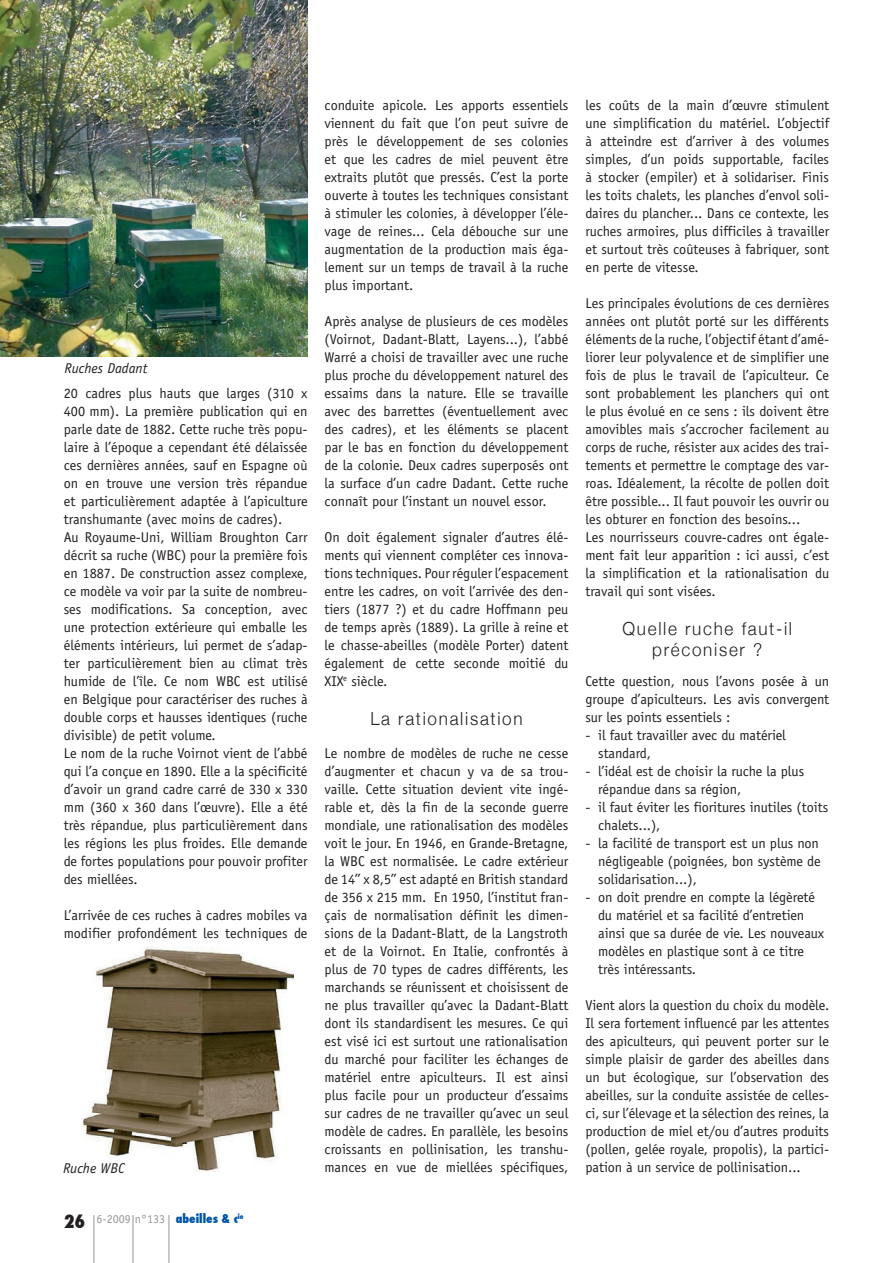
<style>
.page{position:relative;width:893px;height:1263px;background:#fff}
.page>*{position:absolute;margin:0;border:0;box-sizing:border-box;transform-origin:0 0}
.t1{font:300 18px/21px "Helvetica Neue";letter-spacing:.1em;color:#231f20;text-align:center;scale:.95 1}
.t2{font:800 condensed 18px "Futura";color:#231f20}
.t3{font:14.25px/18px "Officina Sans";letter-spacing:-.005em;color:#231f20;text-align:justify}
.t4{font:italic 14.25px "Officina Sans";color:#231f20}
.t5{font:12px "Officina Sans";color:#939598}
.s1{font-family:"Futura";font-weight:800;font-stretch:condensed;color:#0054a6}
</style>
<div class="page">
<hr style="left:133px;top:1215px;width:1px;height:48px;background:#939598">
<hr style="left:169px;top:1215px;width:1px;height:48px;background:#939598">
<hr style="left:94px;top:1215px;width:1px;height:48px;background:#939598">
<img style="left:81px;top:946px;width:213px;height:226px">
<img style="left:0;top:0;width:308px;height:356px">
<p class="t4" style="left:65px;top:360px;width:84px">Ruches Dadant</p>
<p class="t3" style="left:64px;top:384px;width:245px">20 cadres plus hauts que larges (310 x 400 mm). La première publication qui en parle date de 1882. Cette ruche très popu&shy;laire à l’époque a cependant été délaissée ces dernières années, sauf en Espagne où on en trouve une version très répandue et particulièrement adaptée à l’apiculture transhumante (avec moins de cadres).</p>
<p class="t3" style="left:64px;top:528px;width:245px">Au Royaume-Uni, William Broughton Carr décrit sa ruche (WBC) pour la première fois en 1887. De construction assez complexe, ce modèle va voir par la suite de nombreu&shy;ses modifications. Sa conception, avec une protection extérieure qui emballe les éléments intérieurs, lui permet de s’adap&shy;ter particulièrement bien au climat très humide de l’île. Ce nom WBC est utilisé en Belgique pour caractériser des ruches à double corps et hausses identiques (ruche divisible) de petit volume.</p>
<p class="t3" style="left:64px;top:744px;width:245px">Le nom de la ruche Voirnot vient de l’abbé qui l’a conçue en 1890. Elle a la spécificité d’avoir un grand cadre carré de 330 x 330 mm (360 x 360 dans l’œuvre). Elle a été très répandue, plus particulièrement dans les régions les plus froides. Elle demande de fortes populations pour pouvoir profiter des miellées.</p>
<p class="t3" style="left:64px;top:906px;width:245px">L’arrivée de ces ruches à cadres mobiles va modifier profondément les techniques de</p>
<p class="t4" style="left:63px;top:1160px;width:63px">Ruche WBC</p>
<p class="t2" style="left:64px;top:1209px;width:23px">26</p>
<p class="t5" style="left:97px;top:1211px;width:149px">6-2009 n°133 <span class="s1">abeilles &amp; c</span><sup>ie</sup></p>
<p class="t3" style="left:325px;top:96px;width:245px">conduite apicole. Les apports essentiels viennent du fait que l’on peut suivre de près le développement de ses colonies et que les cadres de miel peuvent être extraits plutôt que pressés. C’est la porte ouverte à toutes les techniques consistant à stimuler les colonies, à développer l’éle&shy;vage de reines... Cela débouche sur une augmentation de la production mais éga&shy;lement sur un temps de travail à la ruche plus important.</p>
<p class="t3" style="left:325px;top:312px;width:245px">Après analyse de plusieurs de ces modèles (Voirnot, Dadant-Blatt, Layens...), l’abbé Warré a choisi de travailler avec une ruche plus proche du développement naturel des essaims dans la nature. Elle se travaille avec des barrettes (éventuellement avec des cadres), et les éléments se placent par le bas en fonction du développement de la colonie. Deux cadres superposés ont la surface d’un cadre Dadant. Cette ruche connaît pour l’instant un nouvel essor.</p>
<p class="t3" style="left:325px;top:528px;width:245px">On doit également signaler d’autres élé&shy;ments qui viennent compléter ces innova&shy;tions techniques. Pour réguler l’espacement entre les cadres, on voit l’arrivée des den&shy;tiers (1877 ?) et du cadre Hoffmann peu de temps après (1889). La grille à reine et le chasse-abeilles (modèle Porter) datent également de cette seconde moitié du XIX<sup>e</sup> siècle.</p>
<p class="t1" style="left:370px;top:707px;width:162px">La rationalisation</p>
<p class="t3" style="left:325px;top:744px;width:245px">Le nombre de modèles de ruche ne cesse d’augmenter et chacun y va de sa trou&shy;vaille. Cette situation devient vite ingé&shy;rable et, dès la fin de la seconde guerre mondiale, une rationalisation des modèles voit le jour. En 1946, en Grande-Bretagne, la WBC est normalisée. Le cadre extérieur de 14’’ x 8,5’’ est adapté en British standard de 356 x 215 mm. En 1950, l’institut fran&shy;çais de normalisation définit les dimen&shy;sions de la Dadant-Blatt, de la Langstroth et de la Voirnot. En Italie, confrontés à plus de 70 types de cadres différents, les marchands se réunissent et choisissent de ne plus travailler qu’avec la Dadant-Blatt dont ils standardisent les mesures. Ce qui est visé ici est surtout une rationalisation du marché pour faciliter les échanges de matériel entre apiculteurs. Il est ainsi plus facile pour un producteur d’essaims sur cadres de ne travailler qu’avec un seul modèle de cadres. En parallèle, les besoins croissants en pollinisation, les transhu&shy;mances en vue de miellées spécifiques,</p>
<p class="t3" style="left:585px;top:96px;width:245px">les coûts de la main d’œuvre stimulent une simplification du matériel. L’objectif à atteindre est d’arriver à des volumes simples, d’un poids supportable, faciles à stocker (empiler) et à solidariser. Finis les toits chalets, les planches d’envol soli&shy;daires du plancher... Dans ce contexte, les ruches armoires, plus difficiles à travailler et surtout très coûteuses à fabriquer, sont en perte de vitesse.</p>
<p class="t3" style="left:585px;top:294px;width:245px">Les principales évolutions de ces dernières années ont plutôt porté sur les différents éléments de la ruche, l’objectif étant d’amé&shy;liorer leur polyvalence et de simplifier une fois de plus le travail de l’apiculteur. Ce sont probablement les planchers qui ont le plus évolué en ce sens : ils doivent être amovibles mais s’accrocher facilement au corps de ruche, résister aux acides des trai&shy;tements et permettre le comptage des var&shy;roas. Idéalement, la récolte de pollen doit être possible... Il faut pouvoir les ouvrir ou les obturer en fonction des besoins...</p>
<p class="t3" style="left:585px;top:528px;width:245px">Les nourrisseurs couvre-cadres ont égale&shy;ment fait leur apparition : ici aussi, c’est la simplification et la rationalisation du travail qui sont visées.</p>
<p class="t1" style="left:622px;top:617px;width:180px">Quelle ruche faut-il préconiser ?</p>
<p class="t3" style="left:585px;top:672px;width:245px">Cette question, nous l’avons posée à un groupe d’apiculteurs. Les avis convergent sur les points essentiels :</p>
<p class="t3" style="left:598px;top:726px;width:189px;text-indent:-13px">- il faut travailler avec du matériel standard,</p>
<p class="t3" style="left:598px;top:762px;width:208px;text-indent:-13px">- l’idéal est de choisir la ruche la plus répandue dans sa région,</p>
<p class="t3" style="left:598px;top:798px;width:232px;text-indent:-13px">- il faut éviter les fioritures inutiles (toits chalets...),</p>
<p class="t3" style="left:598px;top:834px;width:224px;text-indent:-13px">- la facilité de transport est un plus non négligeable (poignées, bon système de solidarisation...),</p>
<p class="t3" style="left:598px;top:888px;width:228px;text-align:left;text-indent:-13px">- on doit prendre en compte la légèreté du matériel et sa facilité d’entretien ainsi que sa durée de vie. Les nouveaux modèles en plastique sont à ce titre très intéressants.</p>
<p class="t3" style="left:585px;top:996px;width:245px">Vient alors la question du choix du modèle.<br>Il sera fortement influencé par les attentes des apiculteurs, qui peuvent porter sur le simple plaisir de garder des abeilles dans un but écologique, sur l’observation des abeilles, sur la conduite assistée de celles&shy;ci, sur l’élevage et la sélection des reines, la production de miel et/ou d’autres produits (pollen, gelée royale, propolis), la partici&shy;pation à un service de pollinisation...</p>
</div>
